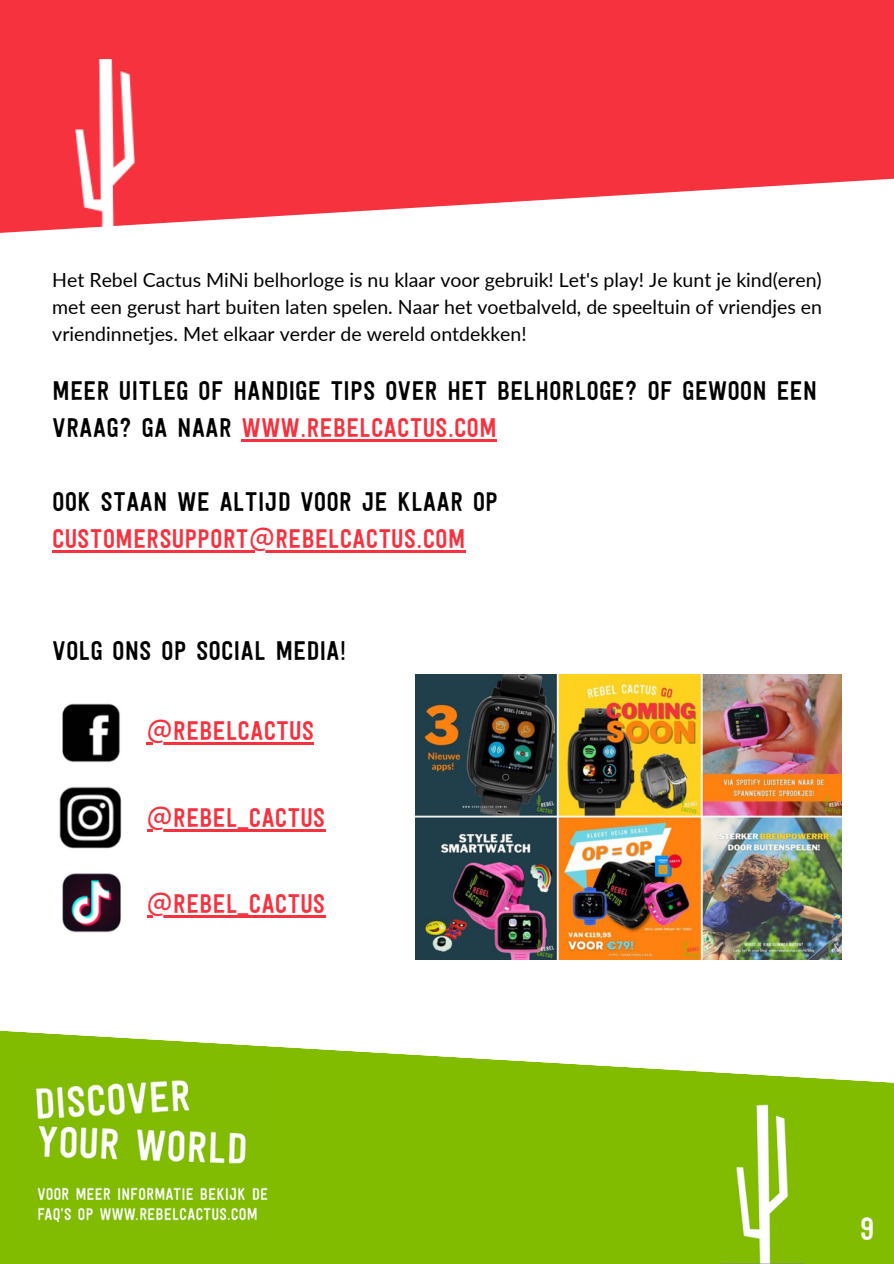
<style>
.page{position:relative;width:894px;height:1264px;background:#fff}
.page>*{position:absolute;margin:0;border:0;box-sizing:border-box;transform-origin:0 0}
.t1{font:32.25px "Festivo Letters No 19";color:#fff}
.t2{font:27px/37.2px "Festivo Letters No 19";color:#000}
.t3{font:27px/37.2px "Festivo Letters No 19";color:#f7323f}
.t4{font:19.5px/27px "Lato";color:#000;text-align:justify}
.s1{color:#f7323f}
.s2{color:#000}
</style>
<div class="page">
<hr style="left:241px;top:439px;width:256px;height:2px;background:#f7323f">
<hr style="left:52px;top:550px;width:25px;height:3px;background:#f7323f">
<hr style="left:77px;top:550px;width:388px;height:3px;background:#f7323f">
<svg style="left:0;top:0;width:893px;height:233px;background:#f74b56"></svg>
<svg style="left:0;top:1030px;width:893px;height:233px;fill:#82bc00"></svg>
<img style="left:721px;top:1097px;width:82px;height:166px">
<img style="left:19px;top:1067px;width:256px;height:176px">
<img style="left:59px;top:703px;width:63px;height:230px">
<img style="left:75px;top:59px;width:60px;height:174px">
<img style="left:415px;top:674px;width:426px;height:285px">
<hr style="left:147px;top:742px;width:167px;height:2px;background:#f7323f">
<hr style="left:147px;top:829px;width:178px;height:2px;background:#f7323f">
<hr style="left:147px;top:915px;width:178px;height:2px;background:#f7323f">
<p class="t4" style="left:52px;top:266px;width:771px">Het Rebel Cactus MiNi belhorloge is nu klaar voor gebruik! Let's play! Je kunt je kind(eren) met een gerust hart buiten laten spelen. Naar het voetbalveld, de speeltuin of vriendjes en vriendinnetjes. Met elkaar verder de wereld ontdekken!</p>
<p class="t2" style="left:52px;top:374px;width:766px">MEER UITLEG OF HANDIGE TIPS OVER HET BELHORLOGE? OF GEWOON EEN<br>VRAAG? GA NAAR <span class="s1">WWW.REBELCACTUS.COM</span></p>
<h2 class="t3" style="left:52px;top:486px;width:447px"><span class="s2">OOK STAAN WE ALTIJD VOOR JE KLAAR OP<br></span>CUSTOMERSUPPORT@REBELCACTUS.COM</h2>
<h2 class="t2" style="left:52px;top:634px;width:295px">VOLG ONS OP SOCIAL MEDIA!</h2>
<h2 class="t3" style="left:147px;top:714px;width:169px">@REBELCACTUS</h2>
<p class="t3" style="left:147px;top:801px;width:180px">@REBEL_CACTUS</p>
<p class="t3" style="left:147px;top:887px;width:180px">@REBEL_CACTUS</p>
<p class="t1" style="left:859px;top:1215px;width:16px">9</p>
</div>
